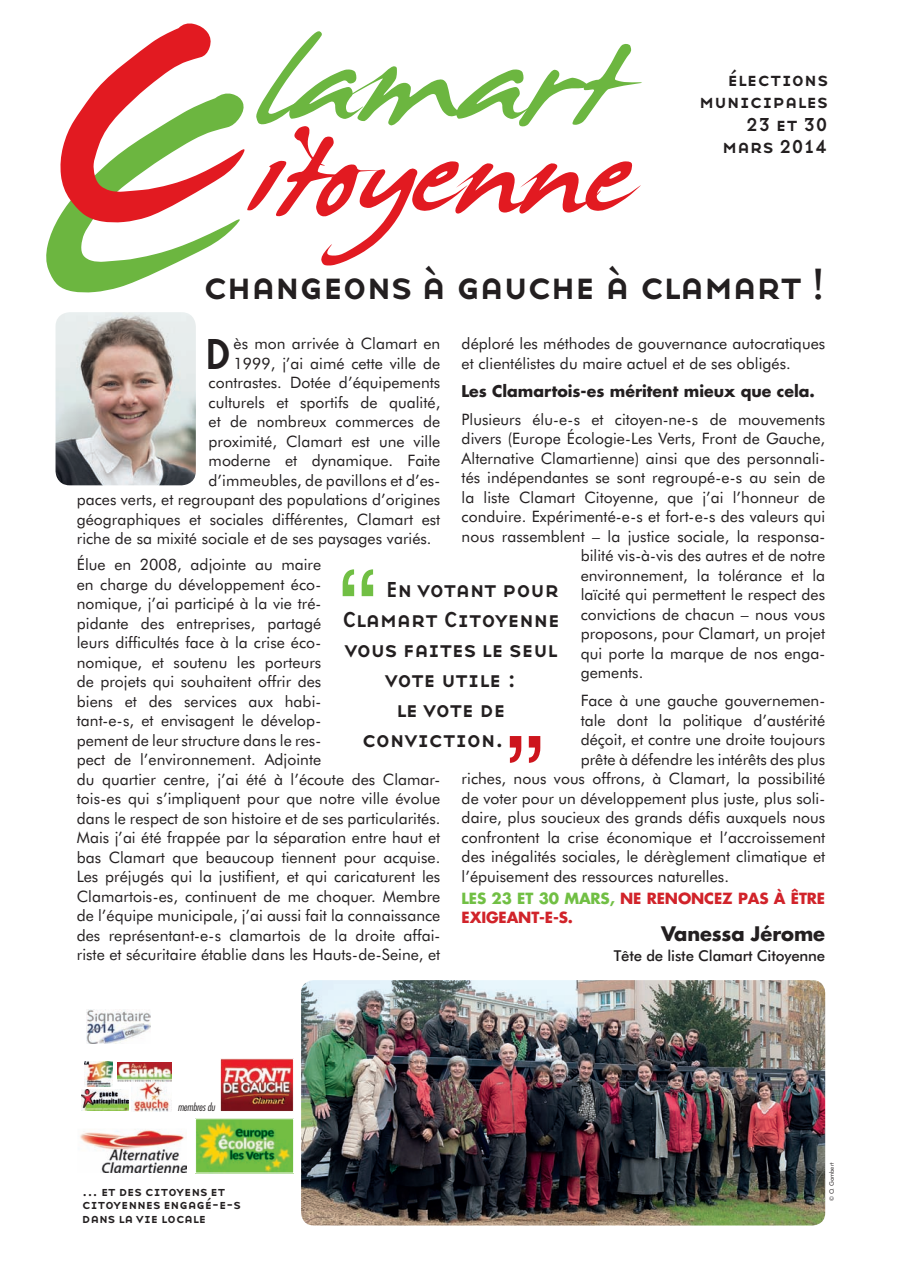
<style>
.page{position:relative;width:902px;height:1272px;background:#fff}
.page>*{position:absolute;margin:0;border:0;box-sizing:border-box;transform-origin:0 0}
.t1{font:45px "Base 9 Sans OT";color:#231f20}
.t2{font:39px "Base 9 Sans OT";letter-spacing:-.05em;color:#231f20}
.t3{font:22.5px "Base 9 Sans OT";letter-spacing:-.035em;color:#231f20}
.t4{font:19.5px/22.5px "Base 9 Sans OT";letter-spacing:-.015em;color:#231f20;text-align:right}
.t5{font:700 19.5px "Futura LT Pro";color:#231f20}
.t6{font:15.75px/19.5px "Futura BT";color:#231f20}
.t7{font:700 15.75px "Futura LT Pro";color:#231f20}
.t8{font:700 15px/19.5px "Futura LT Pro";letter-spacing:-.01em;color:#d1232a}
.t9{font:500 15px "Futura BT";letter-spacing:-.01em;color:#231f20}
.t10{font:13.5px/13.5px "Base 9 Sans OT";letter-spacing:-.025em;color:#231f20}
.t11{font:italic 10.8px "Futura Lt Cn BT";letter-spacing:-.01em;color:#231f20}
.t12{font:6px "Futura BT";letter-spacing:-.01em;color:#231f20}
.s1{color:#71bf44}
</style>
<div class="page">
<img style="left:56px;top:312px;width:140px;height:173px">
<svg style="left:46px;top:23px;width:596px;height:270px"></svg>
<svg style="left:343px;top:569px;width:30px;height:27px"></svg>
<svg style="left:510px;top:736px;width:30px;height:27px"></svg>
<img style="left:80px;top:1130px;width:107px;height:42px">
<div style="left:77px;top:1128px;width:113px;height:46px;border:1px solid #fff"></div>
<img style="left:197px;top:1120px;width:95px;height:51px">
<div style="left:195px;top:1118px;width:99px;height:55px;border:1px solid #fff"></div>
<img style="left:85px;top:1062px;width:28px;height:24px">
<img style="left:82px;top:1089px;width:47px;height:21px">
<img style="left:117px;top:1062px;width:55px;height:19px">
<img style="left:132px;top:1082px;width:38px;height:30px">
<img style="left:222px;top:1060px;width:70px;height:50px">
<div style="left:220px;top:1058px;width:74px;height:54px;border:1px solid #fff"></div>
<img style="left:301px;top:980px;width:524px;height:245px">
<img style="left:87px;top:1010px;width:64px;height:33px">
<p class="t4" style="left:699px;top:68px;width:130px">élections municipales<br>23 et 30 mars 2014</p>
<h2 class="t2" style="left:202px;top:264px;width:627px">changeons à gauche à clamart !</h2>
<p class="t6" style="left:462px;top:334px;width:365px">déploré les méthodes de gouvernance autocratiques et clientélistes du maire actuel et de ses obligés.</p>
<p class="t7" style="left:462px;top:379px;width:355px">Les Clamartois-es méritent mieux que cela.</p>
<p class="t6" style="left:462px;top:409px;width:365px">Plusieurs élu-e-s et citoyen-ne-s de mouvements</p>
<p class="t6" style="left:462px;top:429px;width:365px">divers (Europe Écologie-Les Verts, Front de Gauche,</p>
<p class="t6" style="left:462px;top:448px;width:365px">Alternative Clamartienne) ainsi que des personnali-</p>
<p class="t6" style="left:462px;top:468px;width:365px">tés indépendantes se sont regroupé-e-s au sein de</p>
<p class="t6" style="left:462px;top:487px;width:365px">la liste Clamart Citoyenne, que j’ai l’honneur de</p>
<p class="t6" style="left:462px;top:507px;width:365px">conduire. Expérimenté-e-s et fort-e-s des valeurs qui</p>
<p class="t6" style="left:462px;top:526px;width:365px">nous rassemblent – la justice sociale, la responsa-</p>
<p class="t6" style="left:581px;top:546px;width:246px">bilité vis-à-vis des autres et de notre</p>
<p class="t6" style="left:581px;top:565px;width:246px">environnement, la tolérance et la</p>
<p class="t6" style="left:581px;top:585px;width:246px">laïcité qui permettent le respect des</p>
<p class="t6" style="left:581px;top:604px;width:246px">convictions de chacun – nous vous</p>
<p class="t6" style="left:581px;top:624px;width:246px">proposons, pour Clamart, un projet</p>
<p class="t6" style="left:581px;top:643px;width:246px">qui porte la marque de nos enga-</p>
<p class="t6" style="left:581px;top:663px;width:64px">gements.</p>
<p class="t6" style="left:581px;top:691px;width:246px">Face à une gauche gouvernemen-</p>
<p class="t6" style="left:581px;top:710px;width:246px">tale dont la politique d’austérité</p>
<p class="t6" style="left:581px;top:730px;width:246px">déçoit, et contre une droite toujours</p>
<p class="t6" style="left:581px;top:749px;width:246px">prête à défendre les intérêts des plus</p>
<p class="t6" style="left:462px;top:769px;width:365px">riches, nous vous offrons, à Clamart, la possibilité</p>
<p class="t6" style="left:462px;top:788px;width:365px">de voter pour un développement plus juste, plus soli-</p>
<p class="t6" style="left:462px;top:808px;width:365px">daire, plus soucieux des grands défis auxquels nous</p>
<p class="t6" style="left:462px;top:827px;width:365px">confrontent la crise économique et l’accroissement</p>
<p class="t6" style="left:462px;top:847px;width:365px">des inégalités sociales, le dérèglement climatique et</p>
<p class="t6" style="left:462px;top:867px;width:269px">l’épuisement des ressources naturelles.</p>
<p class="t8" style="left:462px;top:888px;width:365px"><span class="s1">Les 23 et 30 mars,</span> ne renonc ez pas à être exigeant-e-s.</p>
<p class="t5" style="left:661px;top:919px;width:166px">Vanessa Jérome</p>
<p class="t9" style="left:614px;top:946px;width:213px">Tête de liste Clamart Citoyenne</p>
<h1 class="t1" style="left:204px;top:329px;width:32px">D</h1>
<p class="t6" style="left:234px;top:334px;width:208px">ès mon arrivée à Clamart en</p>
<p class="t6" style="left:234px;top:353px;width:208px">1999, j’ai aimé cette ville de</p>
<p class="t6" style="left:209px;top:373px;width:233px">contrastes. Dotée d’équipements</p>
<p class="t6" style="left:209px;top:392px;width:233px">culturels et sportifs de qualité,</p>
<p class="t6" style="left:209px;top:412px;width:233px">et de nombreux commerces de</p>
<p class="t6" style="left:209px;top:431px;width:233px">proximité, Clamart est une ville</p>
<p class="t6" style="left:209px;top:451px;width:233px">moderne et dynamique. Faite</p>
<p class="t6" style="left:209px;top:470px;width:233px">d’immeubles, de pavillons et d’es-</p>
<p class="t6" style="left:77px;top:490px;width:365px">paces verts, et regroupant des populations d’origines</p>
<p class="t6" style="left:77px;top:509px;width:365px">géographiques et sociales différentes, Clamart est</p>
<p class="t6" style="left:77px;top:529px;width:356px">riche de sa mixité sociale et de ses paysages variés.</p>
<p class="t6" style="left:77px;top:555px;width:365px">Élue en 2008, adjointe au maire<br>en charge du développement éco-<br>nomique, j’ai participé à la vie tré-<br>pidante des entreprises, partagé<br>leurs difficultés face à la crise éco-<br>nomique, et soutenu les porteurs<br>de projets qui souhaitent offrir des<br>biens et des services aux habi-<br>tant-e-s, et envisagent le dévelop-<br>pement de leur structure dans le res-<br>pect de l’environnement. Adjointe<br>du quartier centre, j’ai été à l’écoute des Clamar&shy;tois-es qui s’impliquent pour que notre ville évolue dans le respect de son histoire et de ses particularités.<br>Mais j’ai été frappée par la séparation entre haut et bas Clamart que beaucoup tiennent pour acquise.<br>Les préjugés qui la justifient, et qui caricaturent les Clamartois-es, continuent de me choquer. Membre de l’équipe municipale, j’ai aussi fait la connaissance des représentant-e-s clamartois de la droite affai&shy;riste et sécuritaire établie dans les Hauts-de-Seine, et</p>
<h3 class="t3" style="left:386px;top:577px;width:175px">En votant pour</h3>
<h3 class="t3" style="left:342px;top:607px;width:220px">Clamart Citoyenne</h3>
<h3 class="t3" style="left:345px;top:637px;width:214px">vous faites le seul</h3>
<h3 class="t3" style="left:385px;top:667px;width:133px">vote utile :</h3>
<h3 class="t3" style="left:396px;top:697px;width:111px">le vote de</h3>
<h3 class="t3" style="left:362px;top:727px;width:144px">conviction.</h3>
<p class="t11" style="left:178px;top:1100px;width:39px">membres du</p>
<p class="t10" style="left:82px;top:1184px;width:160px">... et des citoyens et citoyennes engagé-e-s dans la vie locale</p>
<p class="t12" style="left:828px;top:1201px;width:40px;rotate:-90deg">© O. Gombert</p>
</div>
